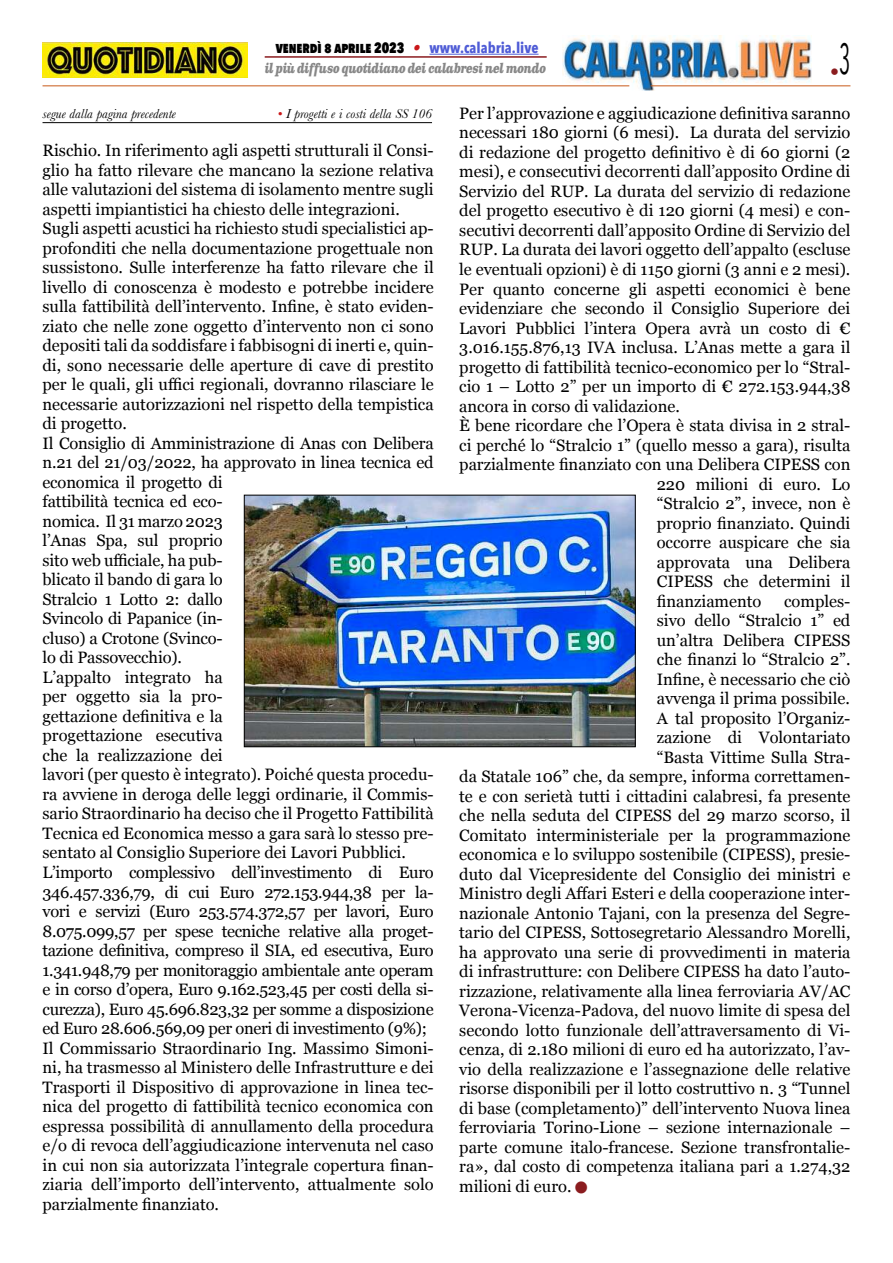
<style>
.page{position:relative;width:893px;height:1263px;background:#fff}
.page>*{position:absolute;margin:0;border:0;box-sizing:border-box;transform-origin:0 0}
.t1{font:18px "Avenir Next Condensed";color:#8b1c1f}
.t2{font:16.5px/19.5px "Georgia";color:#000}
.t3{font:800 15px "Avenir Next Condensed";color:#000;scale:.9 1}
.t4{font:italic 13.5px "Baskerville";color:#000}
.t5{font:italic 700 13.5px "Clarendon Text Pro";letter-spacing:-.05em;color:#878787;scale:.79 1}
.s1{font-family:"Clarendon Text Pro";font-weight:700;font-style:italic;color:#ca181a}
.s2{font-weight:700;color:#4f5cd6}
.s3{color:#ca181a}
.s4{color:#8b1c1f}
</style>
<div class="page">
<img style="left:563px;top:36px;width:248px;height:54px">
<hr style="left:43px;top:85px;width:586px;height:1px;background:#c85a19">
<hr style="left:651px;top:85px;width:199px;height:1px;background:#c85a19">
<hr style="left:429px;top:54px;width:110px;height:1px;background:#4f5cd6">
<hr style="left:265px;top:56px;width:282px;height:2px;background:#8b1c1f">
<img style="left:43px;top:43px;width:204px;height:34px">
<hr style="left:43px;top:122px;width:389px;height:1px;background:#000">
<img style="left:246px;top:497px;width:387px;height:248px">
<div style="left:244px;top:495px;width:391px;height:252px;border:1px solid #000"></div>
<p class="t3" style="left:276px;top:38px;width:293px">VENERDÌ 8 APRILE 2023 <span class="s1">•</span> <span class="s2">www.calabria.live</span></p>
<p class="t5" style="left:265px;top:60px;width:358px">il più diffuso quotidiano dei calabresi nel mondo</p>
<p class="t1" style="left:830px;top:57px;width:22px">•<sup>3</sup></p>
<p class="t4" style="left:43px;top:105px;width:135px">segue dalla pagina precedente</p>
<p class="t4" style="left:278px;top:105px;width:156px"><span class="s3">•</span> I progetti e i costi della SS 106</p>
<p class="t2" style="left:43px;top:140px;width:393px">Rischio. In riferimento agli aspetti strutturali il Consi&shy;glio ha fatto rilevare che mancano la sezione relativa alle valutazioni del sistema di isolamento mentre sugli aspetti impiantistici ha chiesto delle integrazioni.<br>Sugli aspetti acustici ha richiesto studi specialistici ap&shy;profonditi che nella documentazione progettuale non sussistono. Sulle interferenze ha fatto rilevare che il livello di conoscenza è modesto e potrebbe incidere sulla fattibilità dell’intervento. Infine, è stato eviden&shy;ziato che nelle zone oggetto d’intervento non ci sono depositi tali da soddisfare i fabbisogni di inerti e, quin&shy;di, sono necessarie delle aperture di cave di prestito per le quali, gli uffici regionali, dovranno rilasciare le necessarie autorizzazioni nel rispetto della tempistica di progetto.<br>Il Consiglio di Amministrazione di Anas con Delibera n.21 del 21/03/2022, ha approvato in linea tecnica ed economica il progetto di<br>fattibilità tecnica ed eco-<br>nomica. Il 31 marzo 2023<br>l’Anas Spa, sul proprio<br>sito web ufficiale, ha pub-<br>blicato il bando di gara lo<br>Stralcio 1 Lotto 2: dallo<br>Svincolo di Papanice (in-<br>cluso) a Crotone (Svinco-<br>lo di Passovecchio).<br>L’appalto integrato ha<br>per oggetto sia la pro-<br>gettazione definitiva e la<br>progettazione esecutiva<br>che la realizzazione dei<br>lavori (per questo è integrato). Poiché questa procedu&shy;ra avviene in deroga delle leggi ordinarie, il Commis&shy;sario Straordinario ha deciso che il Progetto Fattibilità Tecnica ed Economica messo a gara sarà lo stesso pre&shy;sentato al Consiglio Superiore dei Lavori Pubblici.<br>L’importo complessivo dell’investimento di Euro 346.457.336,79, di cui Euro 272.153.944,38 per la&shy;vori e servizi (Euro 253.574.372,57 per lavori, Euro 8.075.099,57 per spese tecniche relative alla proget&shy;tazione definitiva, compreso il SIA, ed esecutiva, Euro 1.341.948,79 per monitoraggio ambientale ante operam e in corso d’opera, Euro 9.162.523,45 per costi della si&shy;curezza), Euro 45.696.823,32 per somme a disposizione ed Euro 28.606.569,09 per oneri di investimento (9%); Il Commissario Straordinario Ing. Massimo Simoni&shy;ni, ha trasmesso al Ministero delle Infrastrutture e dei Trasporti il Dispositivo di approvazione in linea tec&shy;nica del progetto di fattibilità tecnico economica con espressa possibilità di annullamento della procedura e/o di revoca dell’aggiudicazione intervenuta nel caso in cui non sia autorizzata l’integrale copertura finan&shy;ziaria dell’importo dell’intervento, attualmente solo parzialmente finanziato.</p>
<p class="t2" style="left:459px;top:103px;width:393px">Per l’approvazione e aggiudicazione definitiva saranno</p>
<p class="t2" style="left:459px;top:122px;width:393px">necessari 180 giorni (6 mesi). La durata del servizio</p>
<p class="t2" style="left:459px;top:142px;width:393px">di redazione del progetto definitivo è di 60 giorni (2</p>
<p class="t2" style="left:459px;top:161px;width:393px">mesi), e consecutivi decorrenti dall’apposito Ordine di</p>
<p class="t2" style="left:459px;top:181px;width:393px">Servizio del RUP. La durata del servizio di redazione</p>
<p class="t2" style="left:459px;top:200px;width:393px">del progetto esecutivo è di 120 giorni (4 mesi) e con-</p>
<p class="t2" style="left:459px;top:220px;width:393px">secutivi decorrenti dall’apposito Ordine di Servizio del</p>
<p class="t2" style="left:459px;top:239px;width:393px">RUP. La durata dei lavori oggetto dell’appalto (escluse</p>
<p class="t2" style="left:459px;top:259px;width:393px">le eventuali opzioni) è di 1150 giorni (3 anni e 2 mesi).</p>
<p class="t2" style="left:459px;top:278px;width:393px">Per quanto concerne gli aspetti economici è bene</p>
<p class="t2" style="left:459px;top:298px;width:393px">evidenziare che secondo il Consiglio Superiore dei</p>
<p class="t2" style="left:459px;top:317px;width:393px">Lavori Pubblici l’intera Opera avrà un costo di €</p>
<p class="t2" style="left:459px;top:337px;width:393px">3.016.155.876,13 IVA inclusa. L’Anas mette a gara il</p>
<p class="t2" style="left:459px;top:356px;width:393px">progetto di fattibilità tecnico-economico per lo “Stral-</p>
<p class="t2" style="left:459px;top:376px;width:393px">cio 1 – Lotto 2” per un importo di € 272.153.944,38</p>
<p class="t2" style="left:459px;top:395px;width:222px">ancora in corso di validazione.</p>
<p class="t2" style="left:459px;top:415px;width:393px">È bene ricordare che l’Opera è stata divisa in 2 stral-</p>
<p class="t2" style="left:459px;top:434px;width:393px">ci perché lo “Stralcio 1” (quello messo a gara), risulta</p>
<p class="t2" style="left:459px;top:454px;width:393px">parzialmente finanziato con una Delibera CIPESS con</p>
<p class="t2" style="left:657px;top:473px;width:195px">220 milioni di euro. Lo</p>
<p class="t2" style="left:657px;top:493px;width:195px">“Stralcio 2”, invece, non è</p>
<p class="t2" style="left:657px;top:512px;width:195px">proprio finanziato. Quindi</p>
<p class="t2" style="left:657px;top:532px;width:195px">occorre auspicare che sia</p>
<p class="t2" style="left:657px;top:551px;width:195px">approvata una Delibera</p>
<p class="t2" style="left:657px;top:571px;width:195px">CIPESS che determini il</p>
<p class="t2" style="left:657px;top:590px;width:106px">finanziamento</p>
<p class="t2" style="left:784px;top:590px;width:68px">comples-</p>
<p class="t2" style="left:657px;top:610px;width:195px">sivo dello “Stralcio 1” ed</p>
<p class="t2" style="left:657px;top:629px;width:195px">un’altra Delibera CIPESS</p>
<p class="t2" style="left:657px;top:649px;width:195px">che finanzi lo “Stralcio 2”.</p>
<p class="t2" style="left:657px;top:668px;width:195px">Infine, è necessario che ciò</p>
<p class="t2" style="left:657px;top:688px;width:195px">avvenga il prima possibile.</p>
<p class="t2" style="left:657px;top:707px;width:195px">A tal proposito l’Organiz-</p>
<p class="t2" style="left:657px;top:727px;width:195px">zazione di Volontariato</p>
<p class="t2" style="left:657px;top:746px;width:195px">“Basta Vittime Sulla Stra-</p>
<p class="t2" style="left:459px;top:766px;width:393px">da Statale 106” che, da sempre, informa correttamen-</p>
<p class="t2" style="left:459px;top:785px;width:393px">te e con serietà tutti i cittadini calabresi, fa presente</p>
<p class="t2" style="left:459px;top:805px;width:393px">che nella seduta del CIPESS del 29 marzo scorso, il</p>
<p class="t2" style="left:459px;top:824px;width:393px">Comitato interministeriale per la programmazione</p>
<p class="t2" style="left:459px;top:844px;width:393px">economica e lo sviluppo sostenibile (CIPESS), presie-</p>
<p class="t2" style="left:459px;top:863px;width:393px">duto dal Vicepresidente del Consiglio dei ministri e</p>
<p class="t2" style="left:459px;top:883px;width:393px">Ministro degli Affari Esteri e della cooperazione inter-</p>
<p class="t2" style="left:459px;top:902px;width:393px">nazionale Antonio Tajani, con la presenza del Segre-</p>
<p class="t2" style="left:459px;top:922px;width:393px">tario del CIPESS, Sottosegretario Alessandro Morelli,</p>
<p class="t2" style="left:459px;top:941px;width:393px">ha approvato una serie di provvedimenti in materia</p>
<p class="t2" style="left:459px;top:961px;width:393px">di infrastrutture: con Delibere CIPESS ha dato l’auto-</p>
<p class="t2" style="left:459px;top:980px;width:393px">rizzazione, relativamente alla linea ferroviaria AV/AC</p>
<p class="t2" style="left:459px;top:1000px;width:393px">Verona-Vicenza-Padova, del nuovo limite di spesa del</p>
<p class="t2" style="left:459px;top:1019px;width:393px">secondo lotto funzionale dell’attraversamento di Vi-</p>
<p class="t2" style="left:459px;top:1039px;width:393px">cenza, di 2.180 milioni di euro ed ha autorizzato, l’av-</p>
<p class="t2" style="left:459px;top:1058px;width:393px">vio della realizzazione e l’assegnazione delle relative</p>
<p class="t2" style="left:459px;top:1078px;width:393px">risorse disponibili per il lotto costruttivo n. 3 “Tunnel</p>
<p class="t2" style="left:459px;top:1097px;width:393px">di base (completamento)” dell’intervento Nuova linea</p>
<p class="t2" style="left:459px;top:1117px;width:393px">ferroviaria Torino-Lione – sezione internazionale –</p>
<p class="t2" style="left:459px;top:1136px;width:393px">parte comune italo-francese. Sezione transfrontalie-</p>
<p class="t2" style="left:459px;top:1156px;width:393px">ra», dal costo di competenza italiana pari a 1.274,32</p>
<p class="t2" style="left:459px;top:1175px;width:129px">milioni di euro. <span class="s4">■</span></p>
</div>
